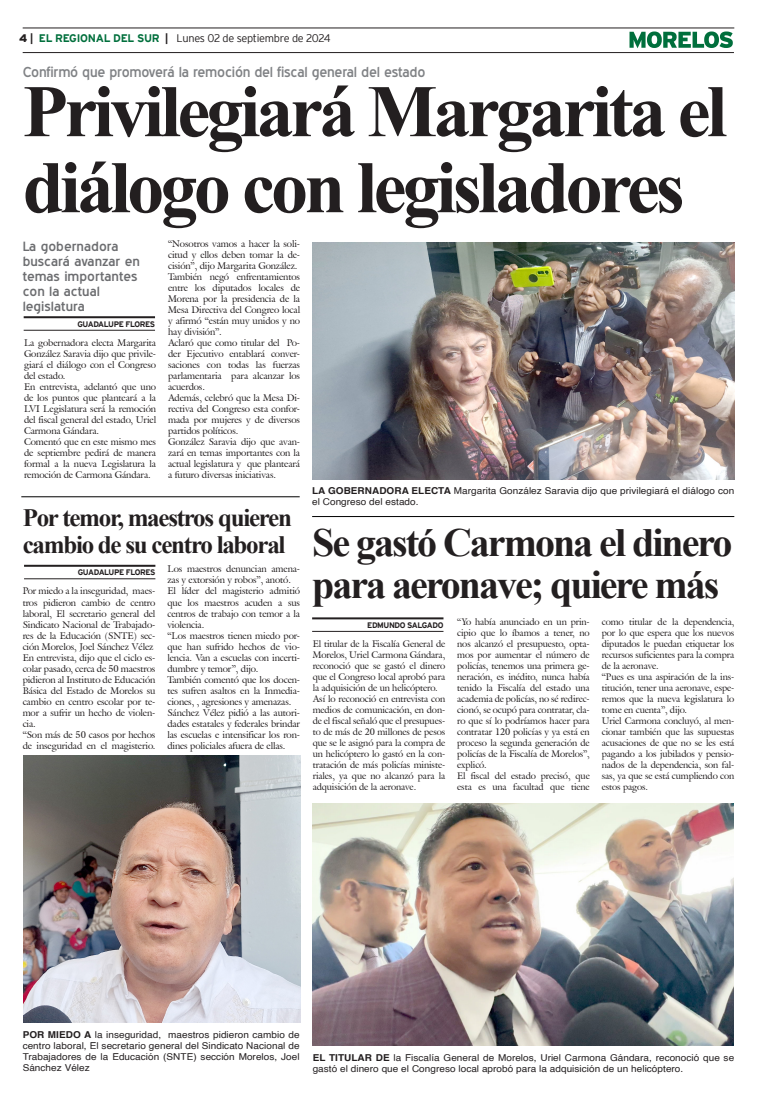
<style>
.page{position:relative;width:757px;height:1106px;background:#fff}
.page>*{position:absolute;margin:0;border:0;box-sizing:border-box;transform-origin:0 0}
.Cabeza_01{font:700 74px "Times New Roman";letter-spacing:-.05em;color:#231f20}
.Cabeza_02{font:700 40px "Times New Roman";letter-spacing:-.05em;color:#231f20}
.Cabeza_03{font:700 25px "Times New Roman";letter-spacing:-.05em;color:#231f20}
.Balazo_01{font:14px "Blue Highway";letter-spacing:-.015em;color:#808285;scale:1.05 1}
.Sumario_Portada{font:13px/15px "Blue Highway";color:#6c6d70;scale:1.1 1}
.t1{font:300 11px "Interstate";letter-spacing:-.025em;color:#231f20}
.t2{font:9.5px/11px "Galliard IT Cby BT";letter-spacing:-.01em;color:#231f20;text-align:justify}
.Pie_de_foto{font:9.5px/11px "Helvetica";letter-spacing:.005em;color:#231f20;scale:1.05 1}
.t3{font:9.4px/11px "Galliard IT Cby BT";letter-spacing:-.01em;color:#231f20;text-align:justify}
.t4{font:700 8px "Interstate";letter-spacing:-.05em;color:#231f20}
.s1{font-weight:900}
.s2{font-weight:700}
.s3{font-weight:700;color:#006f3c}
</style>
<div class="page">
<hr style="left:23px;top:28px;width:711px;height:1px;background:#231f20">
<hr style="left:23px;top:52px;width:711px;height:1px;background:#231f20">
<svg style="left:629px;top:31px;width:104px;height:17px"></svg>
<hr style="left:24px;top:316px;width:131px;height:2px;background:#231f20">
<hr style="left:24px;top:330px;width:131px;height:1px;background:#231f20">
<hr style="left:24px;top:565px;width:131px;height:2px;background:#231f20">
<hr style="left:24px;top:578px;width:131px;height:1px;background:#231f20">
<hr style="left:312px;top:617px;width:131px;height:2px;background:#231f20">
<hr style="left:312px;top:631px;width:131px;height:1px;background:#231f20">
<img style="left:313px;top:242px;width:421px;height:238px">
<img style="left:23px;top:755px;width:277px;height:267px">
<hr style="left:312px;top:516px;width:422px;height:1px;background:#000">
<img style="left:312px;top:803px;width:421px;height:242px">
<hr style="left:21px;top:496px;width:279px;height:1px;background:#000">
<p class="t1" style="left:19px;top:32px;width:313px"><span class="s1">4</span> <span class="s2">|</span> <span class="s3">EL REGIONAL DEL SUR</span> <span class="s2">|</span> Lunes 02 de septiembre de 2024</p>
<p class="Balazo_01" style="left:23px;top:63px;width:385px">Confirmó que promoverá la remoción del fiscal general del estado</p>
<p class="Cabeza_01" style="left:23px;top:58px;width:706px">Privilegiará Margarita el</p>
<p class="Cabeza_01" style="left:23px;top:134px;width:663px">diálogo con legisladores</p>
<p class="Sumario_Portada" style="left:23px;top:239px;width:108px">La gobernadora buscará avanzar en temas importantes con la actual legislatura</p>
<p class="t2" style="left:24px;top:337px;width:134px">La gobernadora electa Margarita González Saravia dijo que privile&shy;giará el diálogo con el Congreso del estado.</p>
<p class="t2" style="left:24px;top:381px;width:134px">En entrevista, adelantó que uno de los puntos que planteará a la LVI Legislatura será la remoción del fiscal general del estado, Uriel Carmona Gándara.</p>
<p class="t2" style="left:24px;top:436px;width:134px">Comentó que en este mismo mes de septiembre pedirá de manera formal a la nueva Legislatura la remoción de Carmona Gándara.</p>
<p class="t4" style="left:77px;top:319px;width:79px">GUADALUPE FLORES</p>
<p class="t2" style="left:168px;top:238px;width:134px">“Nosotros vamos a hacer la soli&shy;citud y ellos deben tomar la de&shy;cisión”, dijo Margarita González.</p>
<p class="t2" style="left:168px;top:271px;width:134px">También negó enfrentamientos entre los diputados locales de Morena por la presidencia de la Mesa Directiva del Congreo local y afirmó “están muy unidos y no hay división”.</p>
<p class="t2" style="left:168px;top:337px;width:134px">Aclaró que como titular del Po&shy;der Ejecutivo entablará conver&shy;saciones con todas las fuerzas parlamentaria para alcanzar los acuerdos.</p>
<p class="t2" style="left:168px;top:392px;width:134px">Además, celebró que la Mesa Di&shy;rectiva del Congreso esta confor&shy;mada por mujeres y de diversos partidos políticos.</p>
<p class="t2" style="left:168px;top:436px;width:134px">González Saravia dijo que avan&shy;zará en temas importantes con la actual legislatura y que planteará a futuro diversas iniciativas.</p>
<p class="Cabeza_03" style="left:23px;top:500px;width:271px">Por temor, maestros quieren</p>
<p class="Cabeza_03" style="left:23px;top:527px;width:264px">cambio de su centro laboral</p>
<p class="t4" style="left:78px;top:568px;width:79px">GUADALUPE FLORES</p>
<p class="t2" style="left:167px;top:563px;width:134px">Los maestros denuncian amena&shy;zas y extorsión y robos”, anotó.</p>
<p class="t2" style="left:167px;top:585px;width:134px">El líder del magisterio admitió que los maestros acuden a sus centros de trabajo con temor a la violencia.</p>
<p class="t2" style="left:167px;top:629px;width:134px">“Los maestros tienen miedo por&shy;que han sufrido hechos de vio&shy;lencia. Van a escuelas con incerti&shy;dumbre y temor”, dijo.</p>
<p class="t2" style="left:167px;top:673px;width:134px">También comentó que los docen&shy;tes sufren asaltos en la Inmedia&shy;ciones, , agresiones y amenazas.</p>
<p class="t2" style="left:167px;top:706px;width:134px">Sánchez Vélez pidió a las autori&shy;dades estatales y federales brindar las escuelas e intensificar los ron&shy;dines policiales afuera de ellas.</p>
<p class="t2" style="left:23px;top:585px;width:134px">Por miedo a la inseguridad, maes&shy;tros pidieron cambio de centro laboral, El secretario general del Sindicato Nacional de Trabajado&shy;res de la Educación (SNTE) sec&shy;ción Morelos, Joel Sánchez Vélez</p>
<p class="t2" style="left:23px;top:651px;width:134px">En entrevista, dijo que el ciclo es&shy;colar pasado, cerca de 50 maestros pidieron al Instituto de Educación Básica del Estado de Morelos su cambio en centro escolar por te&shy;mor a sufrir un hecho de violen&shy;cia.</p>
<p class="t2" style="left:23px;top:728px;width:134px">“Son más de 50 casos por hechos de inseguridad en el magisterio.</p>
<p class="Pie_de_foto" style="left:312px;top:485px;width:403px"><span class="s2">LA GOBERNADORA ELECTA</span> Margarita González Saravia dijo que privilegiará el diálogo con el Congreso del estado.</p>
<p class="Cabeza_02" style="left:312px;top:514px;width:422px">Se gastó Carmona el dinero</p>
<p class="Cabeza_02" style="left:312px;top:556px;width:409px">para aeronave; quiere más</p>
<p class="t4" style="left:367px;top:620px;width:78px">EDMUNDO SALGADO</p>
<p class="t3" style="left:457px;top:616px;width:134px">“Yo había anunciado en un prin&shy;cipio que lo íbamos a tener, no nos alcanzó el presupuesto, opta&shy;mos por aumentar el número de policías, tenemos una primera ge&shy;neración, es inédito, nunca había tenido la Fiscalía del estado una academia de policías, no sé redirec&shy;cionó, se ocupó para contratar, cla&shy;ro que sí lo podríamos hacer para contratar 120 policías y ya está en proceso la segunda generación de policías de la Fiscalía de Morelos”, explicó.</p>
<p class="t3" style="left:457px;top:770px;width:134px">El fiscal del estado precisó, que esta es una facultad que tiene</p>
<p class="t3" style="left:602px;top:616px;width:134px">como titular de la dependencia, por lo que espera que los nuevos diputados le puedan etiquetar los recursos suficientes para la compra de la aeronave.</p>
<p class="t3" style="left:602px;top:671px;width:134px">“Pues es una aspiración de la ins&shy;titución, tener una aeronave, espe&shy;remos que la nueva legislatura lo tome en cuenta”, dijo.</p>
<p class="t3" style="left:602px;top:715px;width:134px">Uriel Carmona concluyó, al men&shy;cionar también que las supuestas acusaciones de que no se les está pagando a los jubilados y pensio&shy;nados de la dependencia, son fal&shy;sas, ya que se está cumpliendo con estos pagos.</p>
<p class="t3" style="left:313px;top:638px;width:134px">El titular de la Fiscalía General de Morelos, Uriel Carmona Gándara, reconoció que se gastó el dinero que el Congreso local aprobó para la adquisición de un helicóptero.</p>
<p class="t3" style="left:313px;top:693px;width:134px">Así lo reconoció en entrevista con medios de comunicación, en don&shy;de el fiscal señaló que el presupues&shy;to de más de 20 millones de pesos que se le asignó para la compra de un helicóptero lo gastó en la con&shy;tratación de más policías ministe&shy;riales, ya que no alcanzó para la adquisición de la aeronave.</p>
<p class="Pie_de_foto" style="left:23px;top:1029px;width:265px;text-align:justify"><span class="s2">POR MIEDO A</span> la inseguridad, maestros pidieron cambio de centro laboral, El secretario general del Sindicato Nacional de Trabajadores de la Educación (SNTE) sección Morelos, Joel Sánchez Vélez</p>
<p class="Pie_de_foto" style="left:313px;top:1052px;width:403px"><span class="s2">EL TITULAR DE</span> la Fiscalía General de Morelos, Uriel Carmona Gándara, reconoció que se gastó el dinero que el Congreso local aprobó para la adquisición de un helicóptero.</p>
</div>
